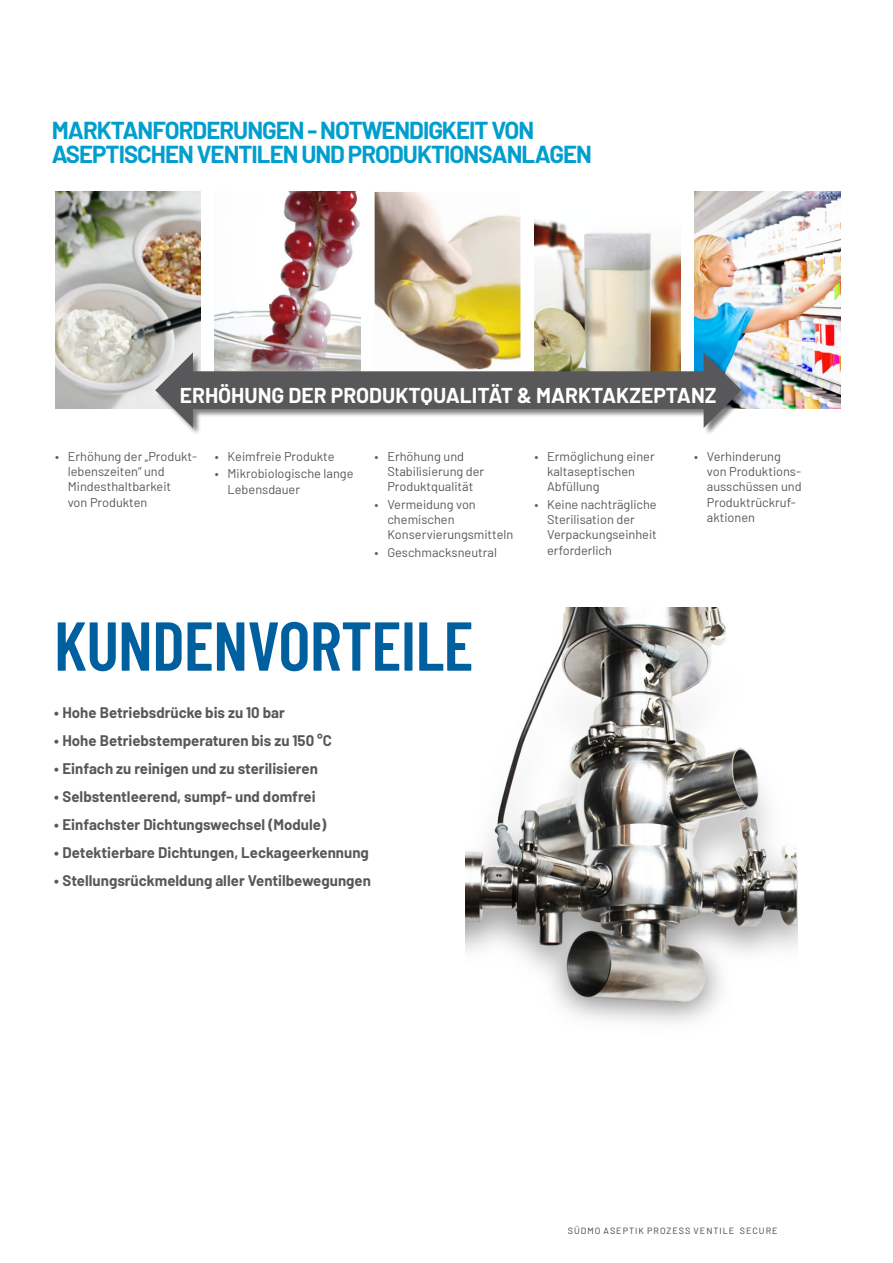
<style>
.page{position:relative;width:893px;height:1263px;background:#fff}
.page>*{position:absolute;margin:0;border:0;box-sizing:border-box;transform-origin:0 0}
.t1{font:600 69px "Barlow Condensed";letter-spacing:-.01em;color:#005f9f}
.t2{font:700 24px/24px "Barlow";letter-spacing:-.04em;color:#009ece}
.t3{font:700 21px "Barlow";color:#fff}
.t4{font:700 15px "Barlow";color:#58585a}
.t5{font:12.75px/15.3px "Barlow";color:#58585a}
.t6{font:9px "Barlow";letter-spacing:.11em;color:#3e3d40}
</style>
<div class="page">
<img style="left:55px;top:192px;width:146px;height:217px">
<img style="left:215px;top:192px;width:146px;height:160px">
<img style="left:375px;top:192px;width:145px;height:160px">
<img style="left:534px;top:219px;width:146px;height:133px">
<img style="left:694px;top:192px;width:146px;height:217px">
<div style="left:155px;top:353px;width:595px;height:83px;background:#000;opacity:.5"></div>
<svg style="left:155px;top:352px;width:586px;height:76px"></svg>
<img style="left:466px;top:607px;width:332px;height:416px">
<h2 class="t2" style="left:52px;top:118px;width:541px">MARKTANFORDERUNGEN - NOTWENDIGKEIT VON<br>ASEPTISCHEN VENTILEN UND PRODUKTIONSANLAGEN</h2>
<h3 class="t3" style="left:180px;top:383px;width:538px">ERHÖHUNG DER PRODUKTQUALITÄT &amp; MARKTAKZEPTANZ</h3>
<p class="t5" style="left:68px;top:448px;width:131px;text-indent:-13px">• Erhöhung der „Produkt&shy;lebenszeiten“ und<br>Mindesthaltbarkeit<br>von Produkten</p>
<p class="t5" style="left:215px;top:448px;width:121px">• Keimfreie Produkte</p>
<p class="t5" style="left:228px;top:466px;width:127px;text-indent:-13px">• Mikrobiologische lange<br>Lebensdauer</p>
<p class="t5" style="left:387px;top:448px;width:98px;text-indent:-13px">• Erhöhung und<br>Stabilisierung der<br>Produktqualität</p>
<p class="t5" style="left:387px;top:496px;width:127px;text-indent:-13px">• Vermeidung von chemischen<br>Konservierungsmitteln</p>
<p class="t5" style="left:375px;top:544px;width:124px">• Geschmacksneutral</p>
<p class="t5" style="left:547px;top:448px;width:109px;text-indent:-13px">• Ermöglichung einer kaltaseptischen<br>Abfüllung</p>
<p class="t5" style="left:547px;top:496px;width:111px;text-indent:-13px">• Keine nachträgliche<br>Sterilisation der<br>Verpackungseinheit erforderlich</p>
<h1 class="t1" style="left:54px;top:603px;width:421px">KUNDENVORTEILE</h1>
<p class="t4" style="left:54px;top:703px;width:232px">• Hohe Betriebsdrücke bis zu 10 bar</p>
<p class="t4" style="left:54px;top:731px;width:279px">• Hohe Betriebstemperaturen bis zu 150 °C</p>
<p class="t4" style="left:54px;top:759px;width:265px">• Einfach zu reinigen und zu sterilisieren</p>
<p class="t4" style="left:54px;top:787px;width:263px">• Selbstentleerend, sumpf- und domfrei</p>
<p class="t4" style="left:54px;top:815px;width:274px">• Einfachster Dichtungswechsel (Module)</p>
<p class="t4" style="left:54px;top:843px;width:316px">• Detektierbare Dichtungen, Leckageerkennung</p>
<p class="t4" style="left:54px;top:871px;width:318px">• Stellungsrückmeldung aller Ventilbewegungen</p>
<p class="t5" style="left:707px;top:448px;width:96px;text-indent:-13px">• Verhinderung von Produktions&shy;ausschüssen und<br>Produktrückruf&shy;aktionen</p>
<p class="t6" style="left:568px;top:1225px;width:211px">SÜDMO ASEPTIK PROZESS VENTILE SECURE</p>
</div>
